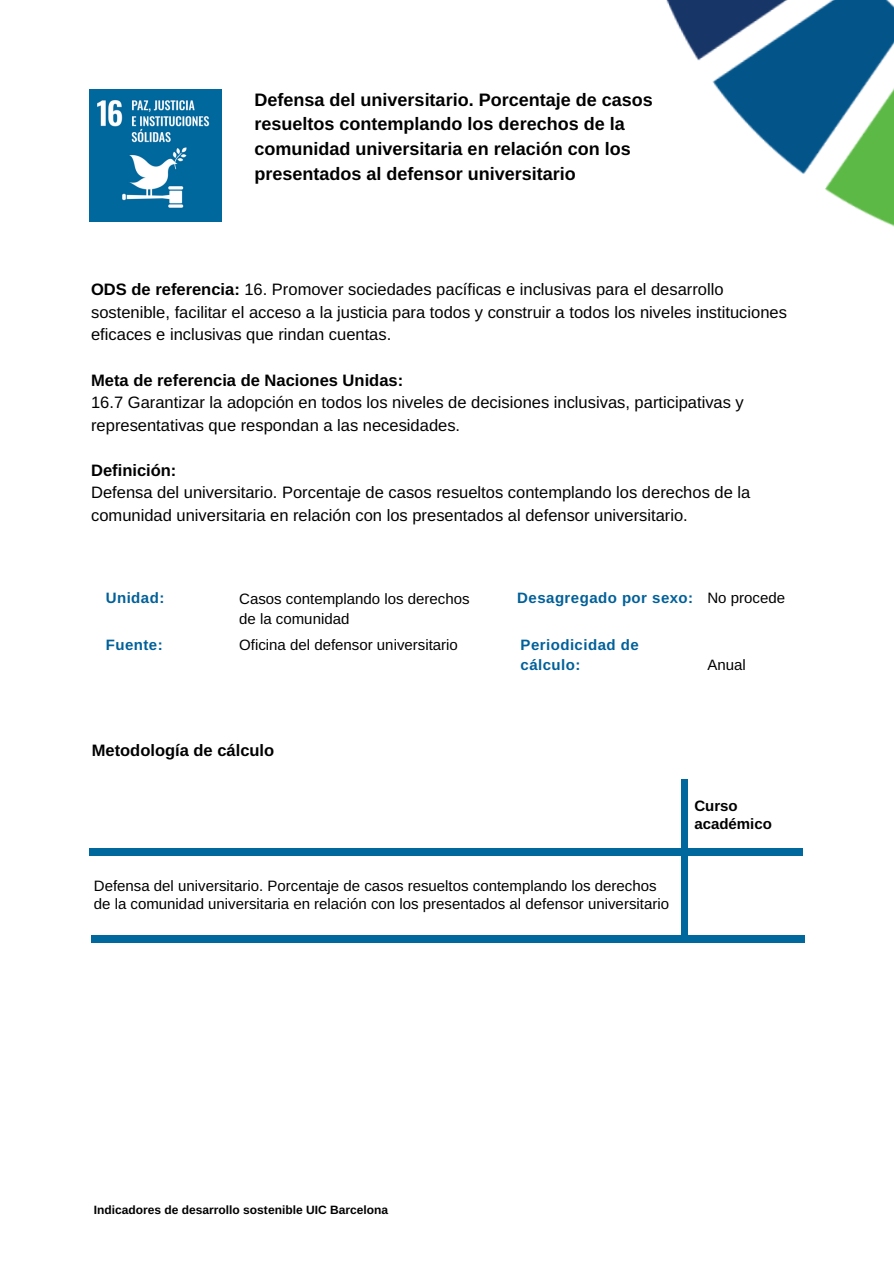
<style>
.page{position:relative;width:894px;height:1264px;background:#fff}
.page>*{position:absolute;margin:0;border:0;box-sizing:border-box;transform-origin:0 0}
.t1{font:700 18px/24.8px "Arimo";color:#000}
.t2{font:16.5px/22.5px "Arimo";color:#000}
.t3{font:700 16.5px "Arimo";color:#000}
.t4{font:15px/20.2px "Arimo";color:#000}
.t5{font:700 15px/20.2px "Arimo";letter-spacing:.03em;color:#006099}
.t6{font:700 15px/18px "Arimo";color:#000}
.t7{font:700 12px "Arimo";color:#000}
.s1{font-weight:700}
</style>
<div class="page">
<img style="left:666px;top:0;width:227px;height:226px">
<div style="left:90px;top:848px;width:712px;height:7px;background:#01689d"></div>
<div style="left:681px;top:779px;width:6px;height:159px;background:#01689d"></div>
<div style="left:92px;top:935px;width:712px;height:7px;background:#01689d"></div>
<img style="left:89px;top:89px;width:132px;height:132px">
<p class="t1" style="left:254px;top:87px;width:400px">Defensa del universitario. Porcentaje de casos resueltos contemplando los derechos de la comunidad universitaria en relación con los presentados al defensor universitario</p>
<p class="t2" style="left:91px;top:278px;width:697px"><span class="s1">ODS de referencia:</span> 16. Promover sociedades pacíficas e inclusivas para el desarrollo sostenible, facilitar el acceso a la justicia para todos y construir a todos los niveles instituciones eficaces e inclusivas que rindan cuentas.</p>
<p class="t3" style="left:91px;top:370px;width:313px">Meta de referencia de Naciones Unidas:</p>
<p class="t2" style="left:91px;top:391px;width:654px">16.7 Garantizar la adopción en todos los niveles de decisiones inclusivas, participativas y representativas que respondan a las necesidades.</p>
<p class="t3" style="left:91px;top:461px;width:87px">Definición:</p>
<p class="t2" style="left:91px;top:481px;width:660px">Defensa del universitario. Porcentaje de casos resueltos contemplando los derechos de la comunidad universitaria en relación con los presentados al defensor universitario.</p>
<p class="t5" style="left:106px;top:588px;width:60px">Unidad:</p>
<p class="t5" style="left:106px;top:634px;width:58px">Fuente:</p>
<p class="t4" style="left:239px;top:588px;width:232px">Casos contemplando los derechos de la comunidad</p>
<p class="t4" style="left:239px;top:634px;width:220px">Oficina del defensor universitario</p>
<p class="t3" style="left:92px;top:741px;width:184px">Metodología de cálculo</p>
<p class="t5" style="left:517px;top:588px;width:177px">Desagregado por sexo:</p>
<p class="t5" style="left:520px;top:634px;width:120px">Periodicidad de cálculo:</p>
<p class="t4" style="left:707px;top:588px;width:79px">No procede</p>
<p class="t4" style="left:707px;top:655px;width:40px">Anual</p>
<p class="t6" style="left:694px;top:796px;width:79px">Curso académico</p>
<p class="t4" style="left:94px;top:876px;width:576px;line-height:18px">Defensa del universitario. Porcentaje de casos resueltos contemplando los derechos de la comunidad universitaria en relación con los presentados al defensor universitario</p>
<p class="t7" style="left:94px;top:1202px;width:296px">Indicadores de desarrollo sostenible UIC Barcelona</p>
</div>
